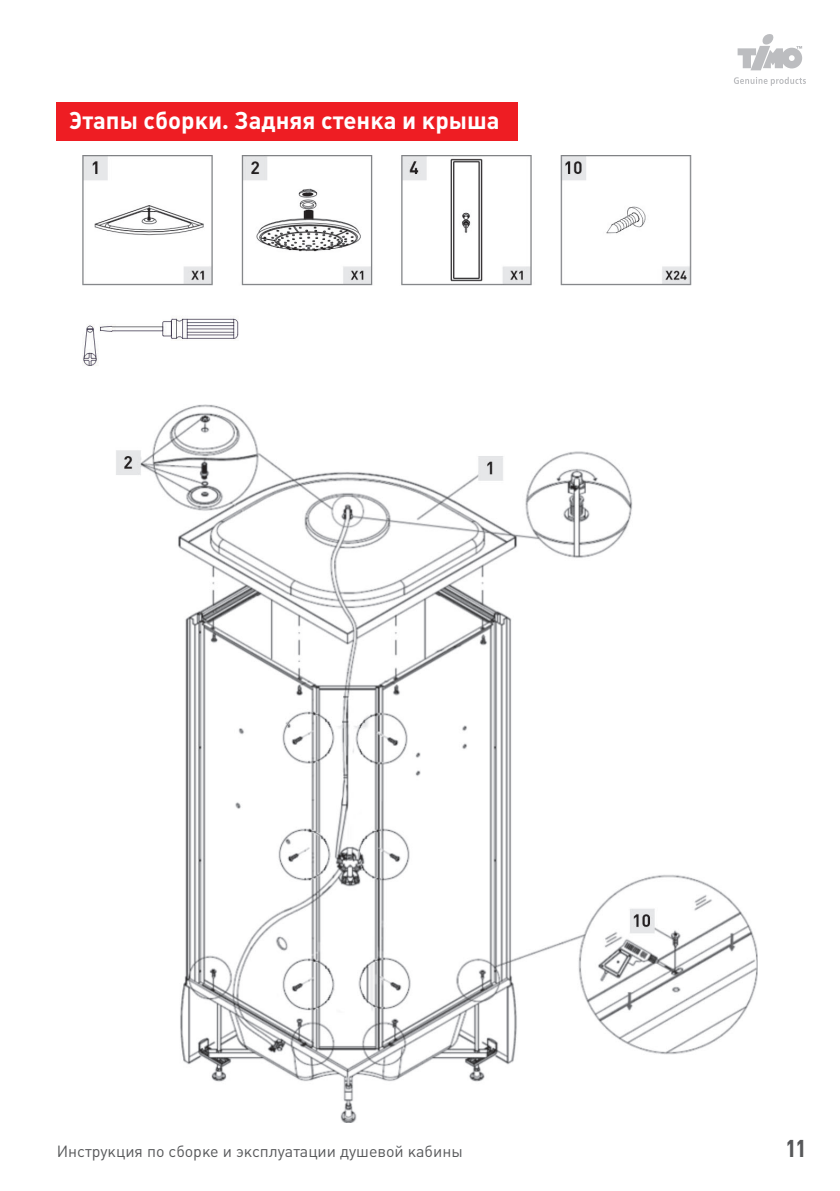
<style>
.page{position:relative;width:840px;height:1191px;background:#fff}
.page>*{position:absolute;margin:0;border:0;box-sizing:border-box;transform-origin:0 0}
.t1{font:700 24px "Plumb";color:#fff}
.t2{font:700 24px "Plumb Condensed";color:#57585a}
.t3{font:16px "Plumb";color:#57585a}
</style>
<div class="page">
<svg style="left:737px;top:34px;width:64px;height:36px"></svg>
<svg style="left:734px;top:77px;width:71px;height:8px"></svg>
<div style="left:57px;top:102px;width:461px;height:39px;background:#ee1d23"></div>
<img style="left:83px;top:155px;width:674px;height:968px">
<p class="t1" style="left:69px;top:107px;width:432px">Этапы сборки. Задняя стенка и крыша</p>
<p class="t3" style="left:57px;top:1142px;width:407px">Инструкция по сборке и эксплуатации душевой кабины</p>
<h1 class="t2" style="left:785px;top:1135px;width:21px">11</h1>
</div>
